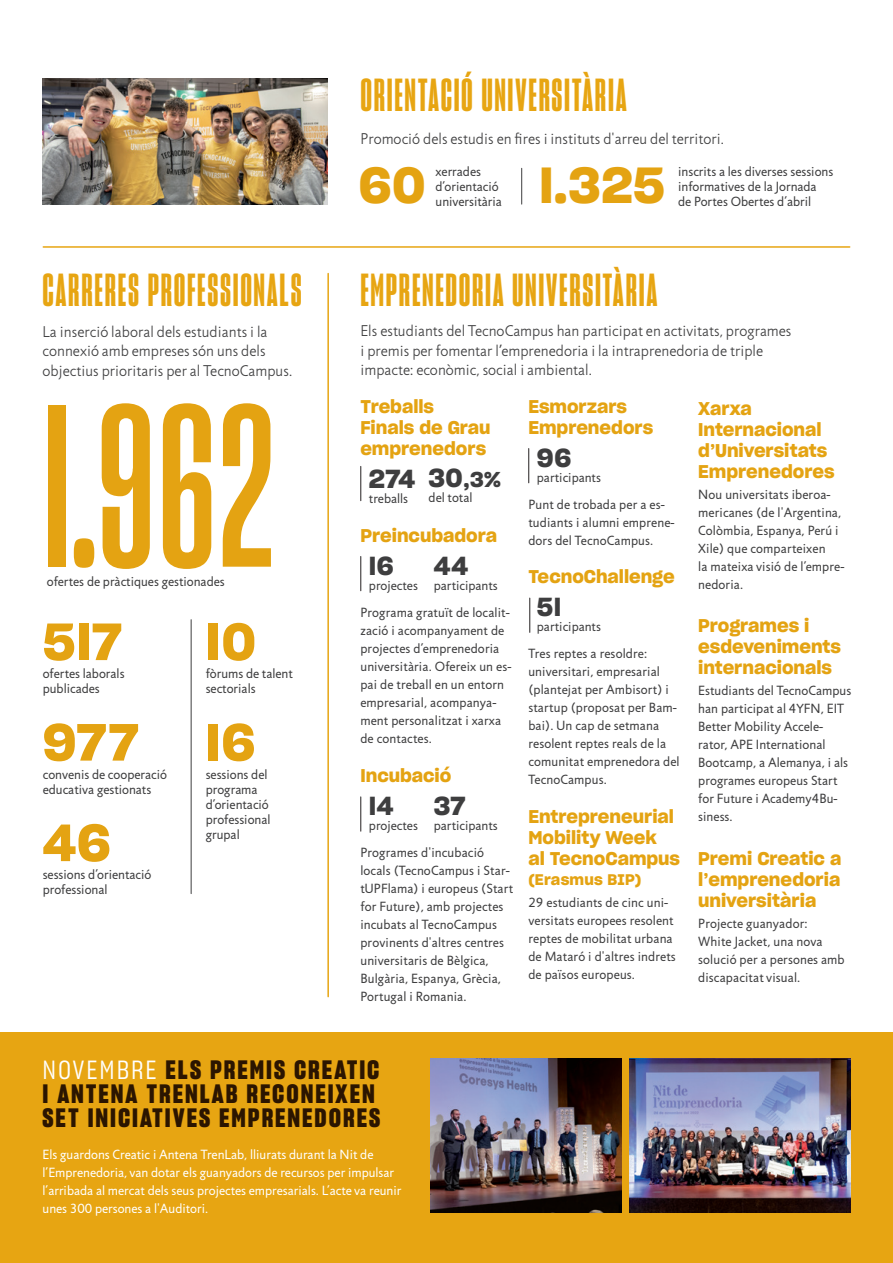
<style>
.page{position:relative;width:893px;height:1263px;background:#fff}
.page>*{position:absolute;margin:0;border:0;box-sizing:border-box;transform-origin:0 0}
.t1{font:225px "Sharp Grotesk Sm Bold 10";color:#e4a312}
.t2{font:51px "Sharp Grotesk Sm Bold 20";letter-spacing:.015em;color:#e4a312}
.t3{font:49.5px "Sharp Grotesk Sm Bold 20";color:#e4a312}
.t4{font:45px "Sharp Grotesk Bold 10";letter-spacing:.04em;color:#e7a512}
.t5{font:25.95px/24px "Sharp Grotesk Bold 15";letter-spacing:.075em;color:#2b1500}
.t6{font:25.5px "Sharp Grotesk Sm Bold 20";letter-spacing:.015em;color:#3e3e3f}
.t7{font:21px "Sharp Grotesk Sm Bold 20";color:#3e3e3f}
.t8{font:18px/21px "Sharp Grotesk Sm Bold 20";color:#e4a312}
.t9{font:300 15.75px/19.5px "Jigsaw";letter-spacing:.005em;color:#3e3e3f}
.t10{font:15px "Sharp Grotesk Sm Bold 20";letter-spacing:.015em;color:#e4a312}
.t11{font:13.5px/18px "Jigsaw";letter-spacing:.01em;color:#3e3e3f}
.t12{font:13.5px/18px "Jigsaw";color:#fff}
.s1{font-size:25.5px}
.s2{font-family:"Sharp Grotesk Book 15";color:#fff}
</style>
<div class="page">
<div style="left:0;top:1033px;width:893px;height:230px;background:#e7a512"></div>
<hr style="left:327px;top:274px;width:2px;height:723px;background:#e7a512">
<hr style="left:191px;top:620px;width:1px;height:274px;background:#3e3e3f">
<hr style="left:521px;top:168px;width:1px;height:36px;background:#3e3e3f">
<hr style="left:43px;top:246px;width:807px;height:2px;background:#e7a512">
<hr style="left:360px;top:466px;width:1px;height:35px;background:#231f20">
<hr style="left:360px;top:556px;width:1px;height:35px;background:#231f20">
<hr style="left:529px;top:598px;width:1px;height:34px;background:#231f20">
<hr style="left:360px;top:797px;width:1px;height:34px;background:#231f20">
<hr style="left:528px;top:448px;width:1px;height:35px;background:#231f20">
<img style="left:43px;top:79px;width:284px;height:126px">
<img style="left:431px;top:1059px;width:191px;height:154px">
<img style="left:630px;top:1059px;width:220px;height:154px">
<h3 class="t4" style="left:360px;top:68px;width:267px">ORIENTACIÓ UNIVERSITÀRIA</h3>
<p class="t9" style="left:360px;top:130px;width:365px">Promoció dels estudis en fires i instituts d'arreu del territori.</p>
<h3 class="t4" style="left:43px;top:263px;width:261px">CARRERES PROFESSIONALS</h3>
<p class="t9" style="left:43px;top:322px;width:251px">La inserció laboral dels estudiants i la connexió amb empreses són uns dels objectius prioritaris per al TecnoCampus.</p>
<h1 class="t1" style="left:43px;top:352px;width:234px">I.962</h1>
<p class="t11" style="left:47px;top:573px;width:179px">ofertes de pràctiques gestionades</p>
<h2 class="t2" style="left:43px;top:600px;width:80px">5I7</h2>
<p class="t11" style="left:43px;top:666px;width:83px;line-height:15px">ofertes laborals publicades</p>
<h2 class="t2" style="left:43px;top:701px;width:97px">977</h2>
<p class="t11" style="left:43px;top:767px;width:126px;line-height:15px">convenis de cooperació educativa gestionats</p>
<h2 class="t2" style="left:43px;top:801px;width:70px">46</h2>
<p class="t11" style="left:43px;top:867px;width:110px;line-height:15px">sessions d’orientació professional</p>
<h2 class="t2" style="left:206px;top:600px;width:52px">I0</h2>
<p class="t11" style="left:206px;top:666px;width:89px;line-height:15px">fòrums de talent sectorials</p>
<h2 class="t2" style="left:206px;top:701px;width:51px">I6</h2>
<p class="t11" style="left:206px;top:767px;width:66px;line-height:15px">sessions del programa d’orientació professional grupal</p>
<h3 class="t3" style="left:359px;top:146px;width:68px">60</h3>
<p class="t11" style="left:436px;top:164px;width:68px;line-height:15px">xerrades d’orientació universitària</p>
<h3 class="t3" style="left:539px;top:146px;width:127px">I.325</h3>
<p class="t11" style="left:678px;top:164px;width:157px;line-height:15px">inscrits a les diverses sessions informatives de la Jornada<br>de Portes Obertes d’abril</p>
<h3 class="t4" style="left:360px;top:263px;width:298px">EMPRENEDORIA UNIVERSITÀRIA</h3>
<p class="t9" style="left:360px;top:322px;width:433px">Els estudiants del TecnoCampus han participat en activitats, programes i premis per fomentar l’emprenedoria i la intraprenedoria de triple impacte: econòmic, social i ambiental.</p>
<h3 class="t8" style="left:360px;top:395px;width:132px">Treballs<br>Finals de Grau emprenedors</h3>
<h3 class="t6" style="left:369px;top:458px;width:48px">274</h3>
<p class="t11" style="left:369px;top:490px;width:41px">treballs</p>
<h3 class="t8" style="left:360px;top:524px;width:138px">Preincubadora</h3>
<h3 class="t6" style="left:369px;top:545px;width:26px">I6</h3>
<p class="t11" style="left:360px;top:572px;width:151px;line-height:27px;text-indent:9px">projectes<br>Programa gratuït de localit-</p>
<p class="t11" style="left:360px;top:622px;width:153px">zació i acompanyament de projectes d’emprenedoria universitària. Ofereix un es&shy;pai de treball en un entorn empresarial, acompanya&shy;ment personalitzat i xarxa de contactes.</p>
<h3 class="t8" style="left:360px;top:764px;width:92px">Incubació</h3>
<h3 class="t6" style="left:369px;top:785px;width:26px">I4</h3>
<p class="t11" style="left:360px;top:812px;width:125px;line-height:27px;text-indent:9px">projectes<br>Programes d'incubació</p>
<p class="t11" style="left:360px;top:862px;width:154px">locals (TecnoCampus i Star&shy;tUPFlama) i europeus (Start for Future), amb projectes incubats al TecnoCampus provinents d'altres centres universitaris de Bèlgica,<br>Bulgària, Espanya, Grècia,<br>Portugal i Romania.</p>
<h3 class="t7" style="left:429px;top:463px;width:74px"><span class="s1">30</span>,3%</h3>
<p class="t11" style="left:429px;top:489px;width:45px">del total</p>
<h3 class="t6" style="left:434px;top:545px;width:36px">44</h3>
<p class="t11" style="left:434px;top:577px;width:66px">participants</p>
<h3 class="t6" style="left:434px;top:785px;width:33px">37</h3>
<p class="t11" style="left:434px;top:817px;width:66px">participants</p>
<h3 class="t8" style="left:528px;top:395px;width:126px">Esmorzars<br>Emprenedors</h3>
<h3 class="t6" style="left:537px;top:437px;width:36px">96</h3>
<p class="t11" style="left:528px;top:464px;width:138px;line-height:27px;text-indent:9px">participants<br>Punt de trobada per a es-</p>
<p class="t11" style="left:528px;top:514px;width:148px">tudiants i alumni emprene&shy;dors del TecnoCampus.</p>
<h3 class="t8" style="left:528px;top:565px;width:148px">TecnoChallenge</h3>
<h3 class="t6" style="left:537px;top:586px;width:26px">5I</h3>
<p class="t11" style="left:528px;top:614px;width:120px;line-height:27px;text-indent:9px">participants<br>Tres reptes a resoldre:</p>
<p class="t11" style="left:528px;top:663px;width:153px">universitari, empresarial (plantejat per Ambisort) i startup (proposat per Bam&shy;bai). Un cap de setmana resolent reptes reals de la comunitat emprenedora del<br>TecnoCampus.</p>
<h3 class="t8" style="left:528px;top:805px;width:153px">Entrepreneurial<br>Mobility Week<br>al TecnoCampus</h3>
<p class="t10" style="left:528px;top:867px;width:115px">(Erasmus BIP)</p>
<p class="t11" style="left:528px;top:894px;width:149px">29 estudiants de cinc uni&shy;versitats europees resolent reptes de mobilitat urbana de Mataró i d'altres indrets de països europeus.</p>
<h3 class="t8" style="left:698px;top:396px;width:138px">Xarxa<br>Internacional d’Universitats<br>Emprenedores</h3>
<p class="t11" style="left:698px;top:485px;width:148px">Nou universitats iberoa&shy;mericanes (de l'Argentina,<br>Colòmbia, Espanya, Perú i<br>Xile) que comparteixen<br>la mateixa visió de l’empre&shy;nedoria.</p>
<h3 class="t8" style="left:698px;top:614px;width:144px">Programes i esdeveniments internacionals</h3>
<p class="t11" style="left:698px;top:682px;width:154px">Estudiants del TecnoCampus han participat al 4YFN, EIT<br>Better Mobility Accele&shy;rator, APE International<br>Bootcamp, a Alemanya, i als programes europeus Start for Future i Academy4Bu&shy;siness.</p>
<h3 class="t8" style="left:698px;top:846px;width:145px;text-align:justify">Premi Creatic a l’emprenedoria universitària</h3>
<p class="t11" style="left:698px;top:914px;width:148px">Projecte guanyador:<br>White Jacket, una nova solució per a persones amb discapacitat visual.</p>
<h3 class="t5" style="left:43px;top:1057px;width:339px"><span class="s2">NOVEMBRE</span> ELS PREMIS CREATIC<br>I ANTENA TRENLAB RECONEIXEN<br>SET INICIATIVES EMPRENEDORES</h3>
<p class="t12" style="left:43px;top:1145px;width:360px">Els guardons Creatic i Antena TrenLab, lliurats durant la Nit de l’Emprenedoria, van dotar els guanyadors de recursos per impulsar l’arribada al mercat dels seus projectes empresarials. L’acte va reunir unes 300 persones a l'Auditori.</p>
</div>
